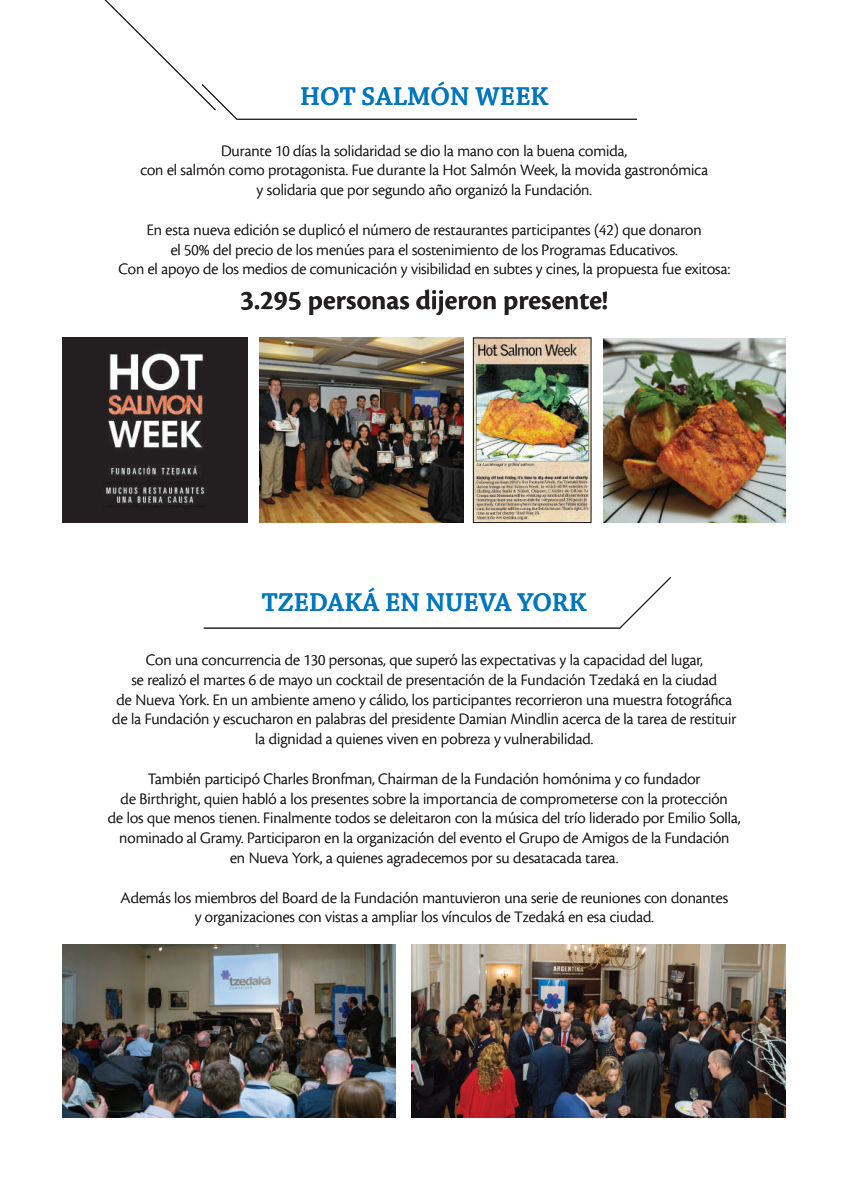
<style>
.page{position:relative;width:854px;height:1194px;background:#fff}
.page>*{position:absolute;margin:0;border:0;box-sizing:border-box;transform-origin:0 0}
.t1{font:600 28.5px "Cronos Pro";color:#231f20}
.t2{font:600 27px "Chaparral Pro";color:#0077bf}
.t3{font:300 16.5px/19.8px "Cronos Pro";color:#231f20;text-align:center}
</style>
<div class="page">
<img style="left:260px;top:338px;width:203px;height:185px">
<img style="left:603px;top:338px;width:182px;height:185px">
<img style="left:63px;top:338px;width:184px;height:185px">
<img style="left:63px;top:945px;width:332px;height:172px">
<img style="left:411px;top:945px;width:374px;height:172px">
<img style="left:475px;top:340px;width:114px;height:181px">
<svg style="left:203px;top:577px;width:468px;height:52px"></svg>
<svg style="left:104px;top:0;width:533px;height:120px"></svg>
<div style="left:473px;top:338px;width:118px;height:185px;border:1px solid #231f20"></div>
<h2 class="t2" style="left:300px;top:81px;width:249px">HOT SALMÓN WEEK</h2>
<p class="t3" style="left:140px;top:140px;width:569px">Durante 10 días la solidaridad se dio la mano con la buena comida,<br>con el salmón como protagonista. Fue durante la Hot Salmón Week, la movida gastronómica y solidaria que por segundo año organizó la Fundación.</p>
<p class="t3" style="left:118px;top:220px;width:613px">En esta nueva edición se duplicó el número de restaurantes participantes (42) que donaron<br>el 50% del precio de los menúes para el sostenimiento de los Programas Educativos.<br>Con el apoyo de los medios de comunicación y visibilidad en subtes y cines, la propuesta fue exitosa:</p>
<h1 class="t1" style="left:240px;top:283px;width:369px">3.295 personas dijeron presente!</h1>
<h2 class="t2" style="left:262px;top:587px;width:326px">TZEDAKÁ EN NUEVA YORK</h2>
<p class="t3" style="left:112px;top:650px;width:625px">Con una concurrencia de 130 personas, que superó las expectativas y la capacidad del lugar,<br>se realizó el martes 6 de mayo un cocktail de presentación de la Fundación Tzedaká en la ciudad<br>de Nueva York. En un ambiente ameno y cálido, los participantes recorrieron una muestra fotográfica de la Fundación y escucharon en palabras del presidente Damian Mindlin acerca de la tarea de restituir la dignidad a quienes viven en pobreza y vulnerabilidad.</p>
<p class="t3" style="left:108px;top:769px;width:634px">También participó Charles Bronfman, Chairman de la Fundación homónima y co fundador<br>de Birthright, quien habló a los presentes sobre la importancia de comprometerse con la protección<br>de los que menos tienen. Finalmente todos se deleitaron con la música del trío liderado por Emilio Solla, nominado al Gramy. Participaron en la organización del evento el Grupo de Amigos de la Fundación<br>en Nueva York, a quienes agradecemos por su desatacada tarea.</p>
<p class="t3" style="left:120px;top:888px;width:609px">Además los miembros del Board de la Fundación mantuvieron una serie de reuniones con donantes y organizaciones con vistas a ampliar los vínculos de Tzedaká en esa ciudad.</p>
</div>
